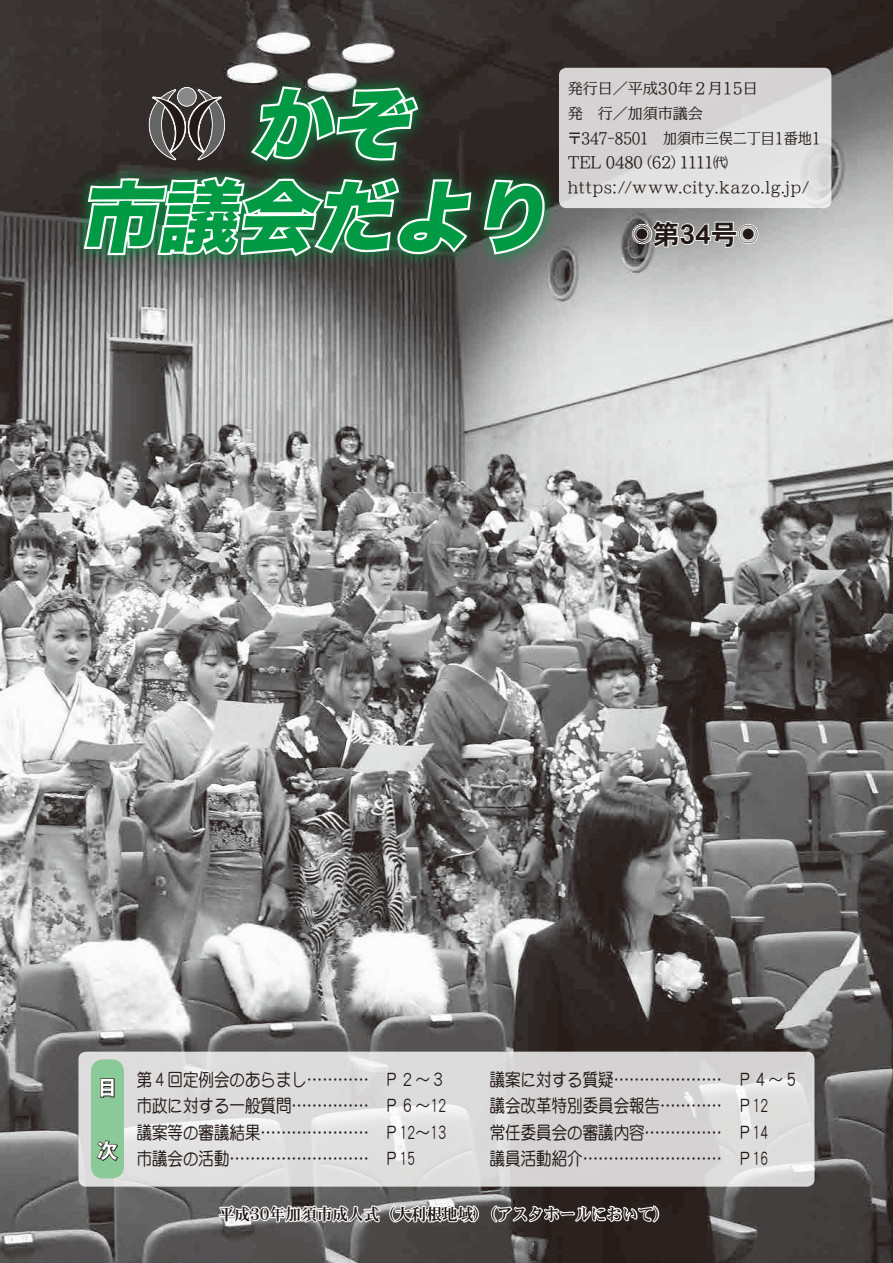
<style>
.page{position:relative;width:893px;height:1263px;background:#fff}
.page>*{position:absolute;margin:0;border:0;box-sizing:border-box;transform-origin:0 0}
.t1{font:27px "DFPHS Gothic CID W7";color:#231916}
.t2{font:21px "DFPHS Gothic CID W7";color:#fff}
.t3{font:500 18px/26.4px "DFP Maru Gothic CID";color:#231916;text-align:justify;scale:.86 1}
.t4{font:16.5px "DFPHS Mincho CID W7";color:#231916;scale:.95 1}
.t5{font:100 15px/24.8px "Iwa UD Min Pr 6";color:#231916}
.s1{font-family:"Koz Min Pro";font-size:21px}
</style>
<div class="page">
<img style="left:0;top:0;width:893px;height:1263px">
<div style="left:559px;top:68px;width:272px;height:140px;background:linear-gradient(to right,#d5d3d3,#e2e1e1);border-radius:8px"></div>
<svg style="left:631px;top:219px;width:128px;height:30px"></svg>
<img style="left:65px;top:67px;width:499px;height:207px">
<svg style="left:247px;top:84px;width:174px;height:82px;background:#397c55"></svg>
<svg style="left:481px;top:177px;width:62px;height:80px;background:#3c8b5e"></svg>
<svg style="left:81px;top:174px;width:392px;height:85px;background:#3c9060"></svg>
<svg style="left:144px;top:86px;width:86px;height:78px;background:#524d4c"></svg>
<div style="left:178px;top:88px;width:18px;height:18px;background:#898989;border-radius:50%"></div>
<svg style="left:216px;top:1195px;width:166px;height:31px"></svg>
<svg style="left:388px;top:1198px;width:92px;height:27px"></svg>
<svg style="left:490px;top:1187px;width:170px;height:37px"></svg>
<svg style="left:78px;top:1052px;width:736px;height:135px;background:#dbdbda"></svg>
<div style="left:91px;top:1059px;width:33px;height:119px;background:#8ac998;border-radius:12px"></div>
<svg style="left:100px;top:1078px;width:15px;height:20px"></svg>
<svg style="left:96px;top:1140px;width:23px;height:22px"></svg>
<p class="t5" style="left:568px;top:77px;width:255px">発行日／平成30年２月15日<br>発　行／加須市議会<br>〒347−8501 加須市三俣二丁目1番地1<br>TEL 0480（62）1111㈹https://www.city.kazo.lg.jp/</p>
<h1 class="t1" style="left:632px;top:220px;width:129px"><span class="s1">◉</span>第34号<span class="s1">◉</span></h1>
<p class="t2" style="left:97px;top:1076px;width:18px">目</p>
<p class="t2" style="left:97px;top:1139px;width:22px">次</p>
<p class="t3" style="left:137px;top:1066px;width:361px">第４回定例会のあらまし………… Ｐ２～３市政に対する一般質問…………… Ｐ６～12議案等の審議結果………………… Ｐ12〜13市議会の活動……………………… Ｐ15</p>
<p class="t3" style="left:490px;top:1066px;width:361px;text-align:left">議案に対する質疑………………… Ｐ４～５議会改革特別委員会報告………… Ｐ12<br>常任委員会の審議内容…………… Ｐ14<br>議員活動紹介……………………… Ｐ16</p>
<p class="t4" style="left:219px;top:1205px;width:475px">平成30年加須市成人式（大利根地域）（アスタホールにおいて）</p>
</div>
